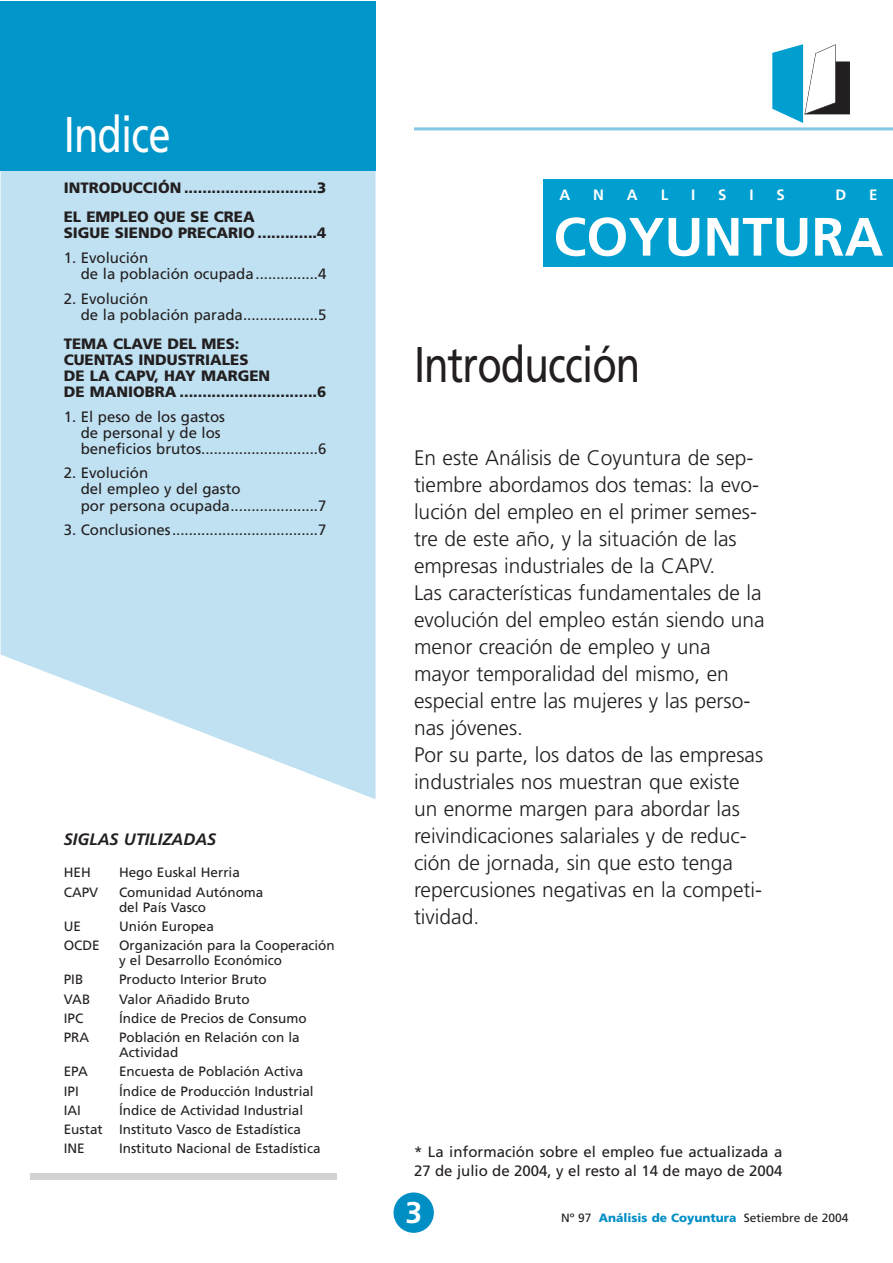
<style>
.page{position:relative;width:893px;height:1263px;background:#fff}
.page>*{position:absolute;margin:0;border:0;box-sizing:border-box;transform-origin:0 0}
.t1{font:700 54px "Frutiger";color:#fff}
.t2{font:50.1px "Frutiger";letter-spacing:-.02em;color:#231f20;scale:.8 1}
.t3{font:50.1px "Frutiger";letter-spacing:-.02em;color:#fff;scale:.8 1}
.t4{font:700 30px "Frutiger";color:#fff}
.t5{font:300 21px/27px "Frutiger";color:#231f20}
.t6{font:italic 700 16.5px "Frutiger";color:#231f20}
.t7{font:15px/16px "Frutiger";color:#231f20}
.t8{font:900 15px/16px "Frutiger";color:#231f20}
.t9{font:700 15px "Frutiger";color:#fff}
.t10{font:13.5px/15px "Frutiger";color:#231f20}
.t11{font:12px "Frutiger";color:#231f20}
.s1{font-weight:900;color:#008fc5}
</style>
<div class="page">
<svg style="left:772px;top:44px;width:78px;height:79px"></svg>
<div style="left:393px;top:1192px;width:41px;height:41px;background:#008fc5;border-radius:50%"></div>
<svg style="left:1px;top:171px;width:375px;height:628px;background:#c6e4f2"></svg>
<div style="left:0;top:2px;width:376px;height:169px;background:#0096ca"></div>
<div style="left:30px;top:1173px;width:307px;height:6px;background:#d1d2d4"></div>
<div style="left:543px;top:180px;width:349px;height:87px;background:#009fcf"></div>
<hr style="left:414px;top:127px;width:478px;height:3px;background:#83c7e5">
<h2 class="t3" style="left:64px;top:114px;width:135px">Indice</h2>
<p class="t8" style="left:64px;top:175px;width:264px;line-height:28.8px">INTRODUCCIÓN .............................3<br>EL EMPLEO QUE SE CREA</p>
<p class="t8" style="left:64px;top:226px;width:264px">SIGUE SIENDO PRECARIO .............4</p>
<p class="t7" style="left:81px;top:251px;width:247px;text-indent:-17px">1. Evolución<br>de la población ocupada...............4</p>
<p class="t7" style="left:81px;top:292px;width:247px;text-indent:-17px">2. Evolución<br>de la población parada..................5</p>
<p class="t8" style="left:64px;top:336px;width:264px">TEMA CLAVE DEL MES:<br>CUENTAS INDUSTRIALES<br>DE LA CAPV, HAY MARGEN<br>DE MANIOBRA ..............................6</p>
<p class="t7" style="left:81px;top:409px;width:247px;text-indent:-17px">1. El peso de los gastos<br>de personal y de los<br>beneficios brutos............................6</p>
<p class="t7" style="left:81px;top:466px;width:247px;text-indent:-17px">2. Evolución<br>del empleo y del gasto<br>por persona ocupada.....................7</p>
<p class="t7" style="left:64px;top:523px;width:264px">3. Conclusiones...................................7</p>
<p class="t9" style="left:559px;top:189px;width:12px">A</p>
<p class="t9" style="left:593px;top:189px;width:12px">N</p>
<p class="t9" style="left:627px;top:189px;width:12px">A</p>
<p class="t9" style="left:661px;top:189px;width:9px">L</p>
<p class="t9" style="left:691px;top:189px;width:6px">I</p>
<p class="t9" style="left:718px;top:189px;width:10px">S</p>
<p class="t9" style="left:749px;top:189px;width:6px">I</p>
<p class="t9" style="left:777px;top:189px;width:10px">S</p>
<p class="t9" style="left:835px;top:189px;width:12px">D</p>
<p class="t9" style="left:869px;top:189px;width:10px">E</p>
<h1 class="t1" style="left:553px;top:215px;width:331px">COYUNTURA</h1>
<h2 class="t2" style="left:414px;top:345px;width:285px">Introducción</h2>
<p class="t5" style="left:414px;top:445px;width:352px">En este Análisis de Coyuntura de sep&shy;tiembre abordamos dos temas: la evo&shy;lución del empleo en el primer semes&shy;tre de este año, y la situación de las empresas industriales de la CAPV.<br>Las características fundamentales de la evolución del empleo están siendo una menor creación de empleo y una mayor temporalidad del mismo, en especial entre las mujeres y las perso&shy;nas jóvenes.<br>Por su parte, los datos de las empresas industriales nos muestran que existe un enorme margen para abordar las reivindicaciones salariales y de reduc&shy;ción de jornada, sin que esto tenga repercusiones negativas en la competi&shy;tividad.</p>
<p class="t6" style="left:64px;top:833px;width:154px">SIGLAS UTILIZADAS</p>
<p class="t10" style="left:64px;top:866px;width:28px">HEH</p>
<p class="t10" style="left:119px;top:866px;width:122px">Hego Euskal Herria</p>
<p class="t10" style="left:64px;top:885px;width:36px">CAPV</p>
<p class="t10" style="left:119px;top:885px;width:146px">Comunidad Autónoma del País Vasco</p>
<p class="t10" style="left:64px;top:920px;width:19px">UE</p>
<p class="t10" style="left:119px;top:920px;width:96px">Unión Europea</p>
<p class="t10" style="left:64px;top:939px;width:38px">OCDE</p>
<p class="t10" style="left:119px;top:939px;width:217px">Organización para la Cooperación y el Desarrollo Económico</p>
<p class="t10" style="left:64px;top:973px;width:21px">PIB</p>
<p class="t10" style="left:119px;top:973px;width:149px">Producto Interior Bruto</p>
<p class="t10" style="left:64px;top:992px;width:28px">VAB</p>
<p class="t10" style="left:119px;top:992px;width:132px">Valor Añadido Bruto</p>
<p class="t10" style="left:64px;top:1012px;width:21px">IPC</p>
<p class="t10" style="left:119px;top:1012px;width:189px">Índice de Precios de Consumo</p>
<p class="t10" style="left:64px;top:1031px;width:27px">PRA</p>
<p class="t10" style="left:119px;top:1031px;width:182px">Población en Relación con la<br>Actividad</p>
<p class="t10" style="left:64px;top:1065px;width:26px">EPA</p>
<p class="t10" style="left:119px;top:1065px;width:186px">Encuesta de Población Activa</p>
<p class="t10" style="left:64px;top:1084px;width:17px">IPI</p>
<p class="t10" style="left:119px;top:1084px;width:196px">Índice de Producción Industrial</p>
<p class="t10" style="left:64px;top:1104px;width:19px">IAI</p>
<p class="t10" style="left:64px;top:1101px;width:241px;line-height:19.2px;text-indent:55px">Índice de Actividad Industrial<br>Eustat Instituto Vasco de Estadística<br>INE</p>
<p class="t10" style="left:119px;top:1142px;width:203px">Instituto Nacional de Estadística</p>
<p class="t7" style="left:414px;top:1143px;width:370px;line-height:19.5px">* La información sobre el empleo fue actualizada a<br>27 de julio de 2004, y el resto al 14 de mayo de 2004</p>
<h3 class="t4" style="left:406px;top:1201px;width:18px">3</h3>
<p class="t11" style="left:561px;top:1212px;width:289px">Nº 97 <span class="s1">Análisis de Coyuntura</span> Setiembre de 2004</p>
</div>
